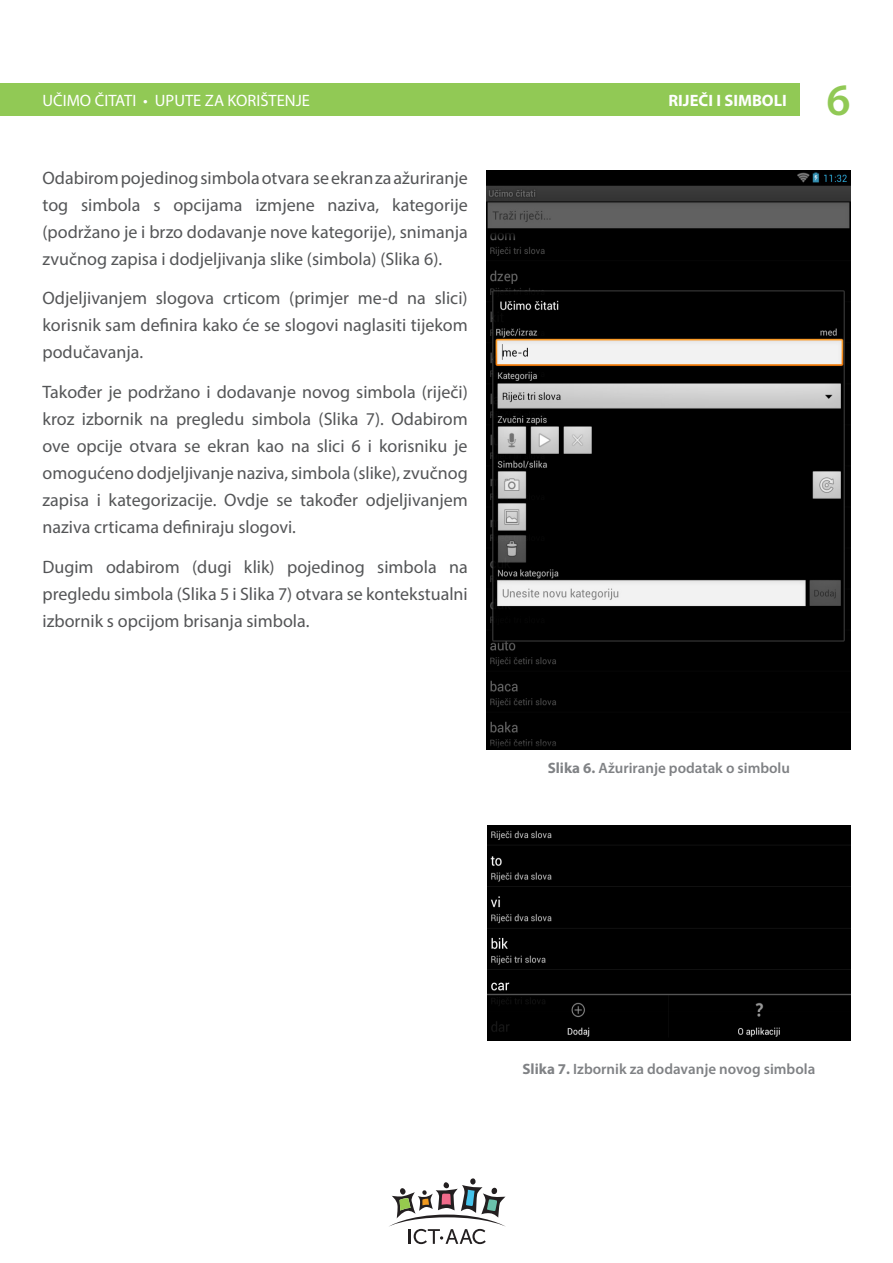
<style>
.page{position:relative;width:893px;height:1263px;background:#fff}
.page>*{position:absolute;margin:0;border:0;box-sizing:border-box;transform-origin:0 0}
.t1{font:600 45px "Myriad Pro";color:#91c955}
.t2{font:18px/27px "Myriad Pro";color:#545557;text-align:justify}
.t3{font:16.5px "Myriad Pro";color:#fff}
.t4{font:700 16.5px "Myriad Pro";color:#fff}
.t5{font:600 15px "Myriad Pro";color:#808285}
.s1{font-weight:700}
</style>
<div class="page">
<div style="left:0;top:83px;width:799px;height:33px;background:#91c955"></div>
<svg style="left:470px;top:1178px;width:6px;height:7px"></svg>
<svg style="left:389px;top:1182px;width:117px;height:62px"></svg>
<img style="left:486px;top:170px;width:364px;height:579px">
<div style="left:487px;top:826px;width:363px;height:215px;background:#000"></div>
<p class="t3" style="left:43px;top:91px;width:269px">UČIMO ČITATI • UPUTE ZA KORIŠTENJE</p>
<p class="t4" style="left:668px;top:90px;width:120px">RIJEČI I SIMBOLI</p>
<p class="t1" style="left:826px;top:72px;width:26px">6</p>
<p class="t2" style="left:43px;top:164px;width:427px">Odabirom pojedinog simbola otvara se ekran za ažuriranje tog simbola s opcijama izmjene naziva, kategorije (podržano je i brzo dodavanje nove kategorije), snimanja zvučnog zapisa i dodjeljivanja slike (simbola) (Slika 6).</p>
<p class="t2" style="left:43px;top:285px;width:427px">Odjeljivanjem slogova crticom (primjer me-d na slici) korisnik sam definira kako će se slogovi naglasiti tijekom podučavanja.</p>
<p class="t2" style="left:43px;top:378px;width:427px">Također je podržano i dodavanje novog simbola (riječi) kroz izbornik na pregledu simbola (Slika 7). Odabirom ove opcije otvara se ekran kao na slici 6 i korisniku je omogućeno dodjeljivanje naziva, simbola (slike), zvučnog zapisa i kategorizacije. Ovdje se također odjeljivanjem naziva crticama definiraju slogovi.</p>
<p class="t2" style="left:43px;top:553px;width:427px">Dugim odabirom (dugi klik) pojedinog simbola na pregledu simbola (Slika 5 i Slika 7) otvara se kontekstualni izbornik s opcijom brisanja simbola.</p>
<p class="t5" style="left:548px;top:758px;width:244px"><span class="s1">Slika 6.</span> Ažuriranje podatak o simbolu</p>
<p class="t5" style="left:523px;top:1060px;width:294px"><span class="s1">Slika 7.</span> Izbornik za dodavanje novog simbola</p>
</div>
